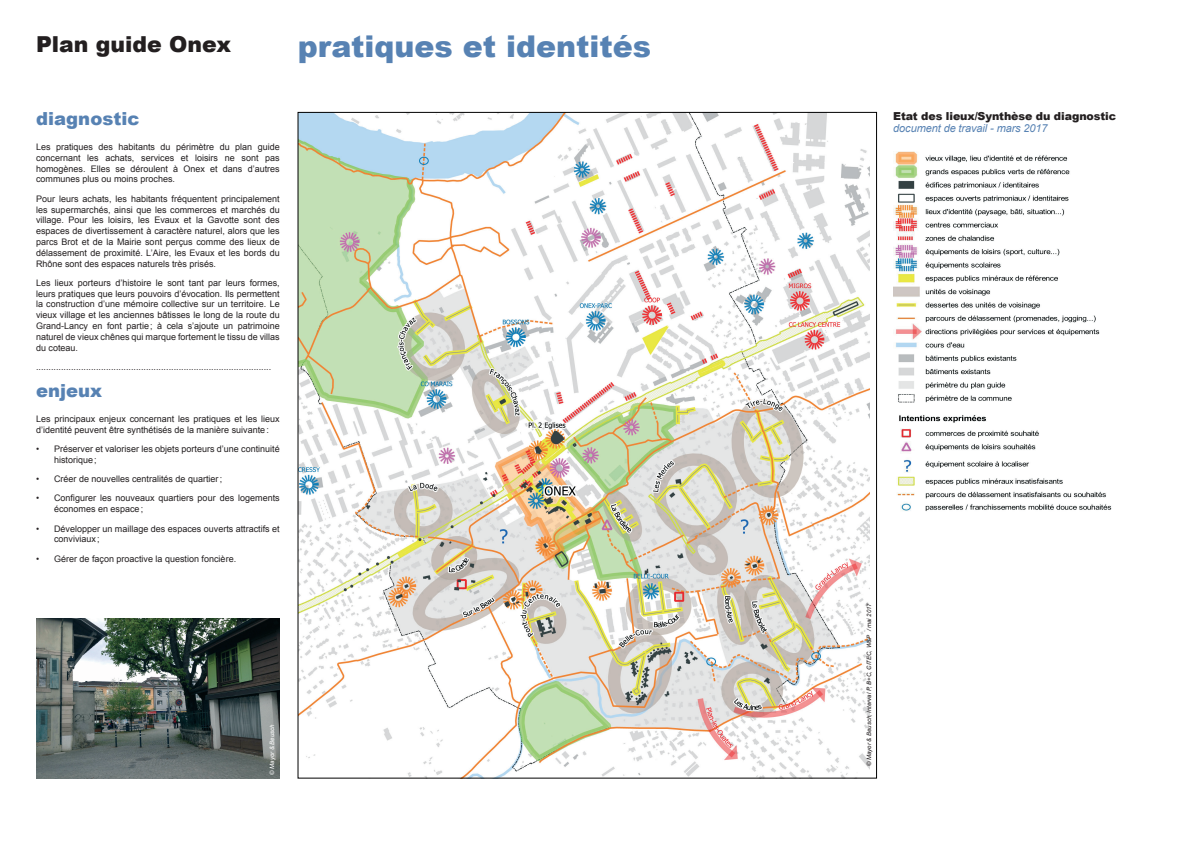
<style>
.page{position:relative;width:1191px;height:842px;background:#fff}
.page>*{position:absolute;margin:0;border:0;box-sizing:border-box;transform-origin:0 0}
.t1{font:900 30px "Arial";color:#5782b3}
.t2{font:900 22px "Arial";color:#231f20}
.t3{font:900 18px "Arial";color:#5782b3}
.t4{font:900 11px "Arial";letter-spacing:-.01em;color:#231f20}
.t5{font:italic 11px "Arial";letter-spacing:-.01em;color:#5782b3}
.t6{font:9px/10.8px "Arial";color:#231f20}
.t7{font:italic 6px "Arial";color:#231f20}
.t8{font:italic 6px "Arial";color:#fff}
</style>
<div class="page">
<img style="left:300px;top:114px;width:569px;height:662px">
<img style="left:893px;top:152px;width:219px;height:359px">
<img style="left:36px;top:618px;width:244px;height:161px">
<h2 class="t2" style="left:36px;top:28px;width:197px">Plan guide Onex</h2>
<h1 class="t1" style="left:298px;top:25px;width:355px">pratiques et identités</h1>
<h3 class="t3" style="left:36px;top:106px;width:105px">diagnostic</h3>
<p class="t6" style="left:36px;top:142px;width:245px;text-align:justify">Les pratiques des habitants du périmètre du plan guide concernant les achats, services et loisirs ne sont pas homogènes. Elles se déroulent à Onex et dans d’autres communes plus ou moins proches.</p>
<p class="t6" style="left:36px;top:193px;width:245px;text-align:justify">Pour leurs achats, les habitants fréquentent principalement les supermarchés, ainsi que les commerces et marchés du village. Pour les loisirs, les Evaux et la Gavotte sont des espaces de divertissement à caractère naturel, alors que les parcs Brot et de la Mairie sont perçus comme des lieux de délassement de proximité. L’Aire, les Evaux et les bords du Rhône sont des espaces naturels très prisés.</p>
<p class="t6" style="left:36px;top:277px;width:245px;text-align:justify">Les lieux porteurs d’histoire le sont tant par leurs formes, leurs pratiques que leurs pouvoirs d’évocation. Ils permettent la construction d’une mémoire collective sur un territoire. Le vieux village et les anciennes bâtisses le long de la route du Grand-Lancy en font partie; à cela s’ajoute un patrimoine naturel de vieux chênes qui marque fortement le tissu de villas du coteau.</p>
<p class="t6" style="left:36px;top:361px;width:237px">..............................................................................................</p>
<h3 class="t3" style="left:36px;top:377px;width:68px">enjeux</h3>
<p class="t6" style="left:36px;top:413px;width:245px">Les principaux enjeux concernant les pratiques et les lieux d’identité peuvent être synthétisés de la manière suivante:</p>
<p class="t6" style="left:54px;top:444px;width:227px;text-indent:-18px">• Préserver et valoriser les objets porteurs d’une continuité historique;</p>
<p class="t6" style="left:36px;top:474px;width:188px">• Créer de nouvelles centralités de quartier;</p>
<p class="t6" style="left:54px;top:493px;width:227px;text-indent:-18px">• Configurer les nouveaux quartiers pour des logements économes en espace;</p>
<p class="t6" style="left:54px;top:523px;width:227px;text-indent:-18px">• Développer un maillage des espaces ouverts attractifs et conviviaux ;</p>
<p class="t6" style="left:36px;top:553px;width:202px">• Gérer de façon proactive la question foncière.</p>
<p class="t8" style="left:268px;top:775px;width:51px;rotate:-90deg">© Mayor &amp; Beusch</p>
<p class="t4" style="left:893px;top:108px;width:224px">Etat des lieux/Synthèse du diagnostic</p>
<p class="t5" style="left:893px;top:121px;width:156px">document de travail - mars 2017</p>
<p class="t7" style="left:865px;top:766px;width:164px;rotate:-90deg">© Mayor &amp; Beusch, Interval P, B+C, CITEC, W&amp;P / mai 2017</p>
</div>
